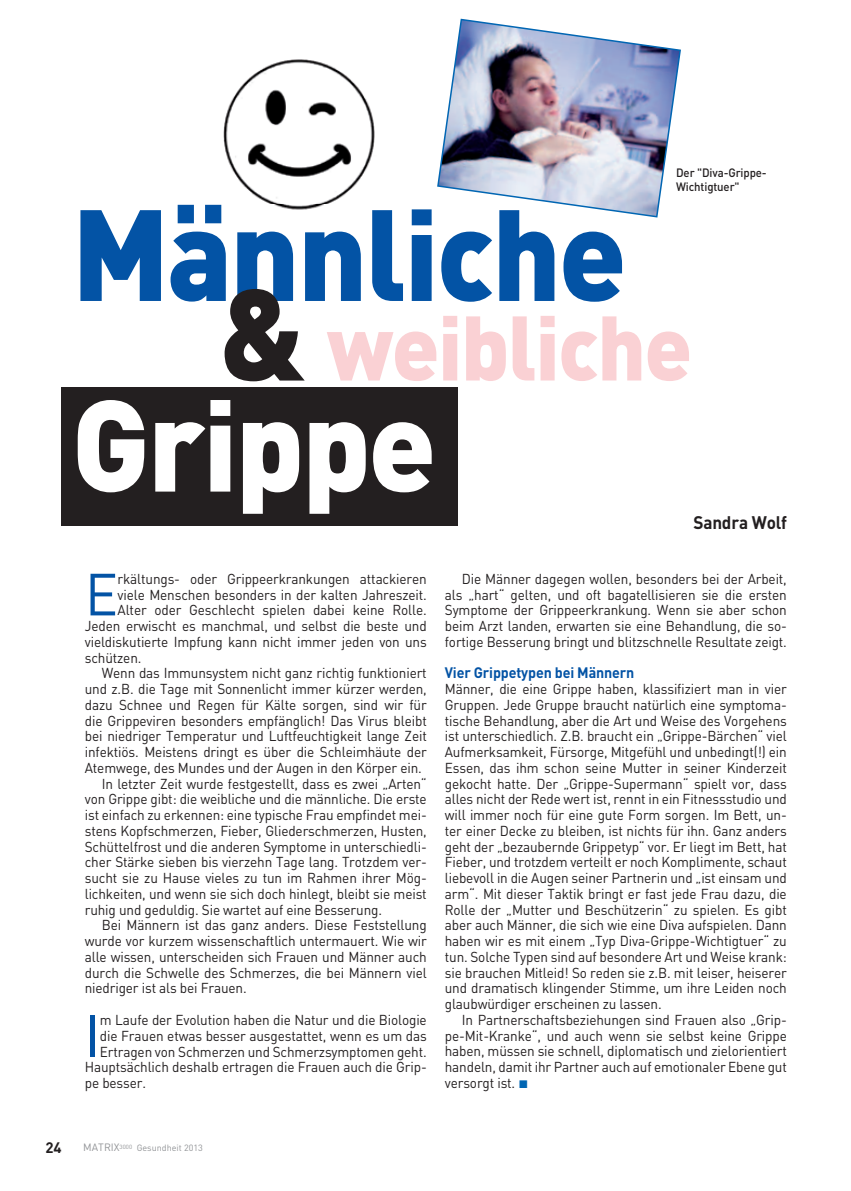
<style>
.page{position:relative;width:851px;height:1191px;background:#fff}
.page>*{position:absolute;margin:0;border:0;box-sizing:border-box;transform-origin:0 0}
.t1{font:900 127.5px "DIN";letter-spacing:-.02em;color:#0353a5;scale:.95 1}
.t2{font:900 127.5px "DIN";letter-spacing:-.02em;color:#fff;scale:.95 1}
.t3{font:900 90px "DIN";letter-spacing:-.02em;color:#fad1d4;scale:.95 1}
.t4{font:58.5px "DIN";color:#0353a5;scale:.95 1}
.t5{font:700 18px "DIN";letter-spacing:-.01em;color:#231f20;scale:.95 1}
.t6{font:700 15px "DIN";letter-spacing:-.01em;color:#0353a5;scale:.95 1}
.t7{font:700 15px "DIN";color:#231f20}
.t8{font:14.25px/15.8px "DIN";letter-spacing:-.01em;color:#231f20;text-align:justify;scale:.95 1}
.t9{font:500 12px/14.2px "DIN";letter-spacing:-.01em;color:#231f20;scale:.95 1}
.t10{font:9px "DIN";color:#939598}
.s1{font-size:127.5px;color:#231f20}
.s2{font-family:"Arial";font-size:16.5px;color:#0166b3}
.s3{font-size:10.5px}
</style>
<div class="page">
<div style="left:61px;top:387px;width:396px;height:139px;background:#231f20"></div>
<img style="left:437px;top:19px;width:244px;height:198px">
<img style="left:223px;top:59px;width:152px;height:146px">
<img style="left:275px;top:205px;width:101px;height:6px">
<p class="t9" style="left:676px;top:165px;width:97px">Der "Diva-Grippe-<br>Wichtigtuer"</p>
<h1 class="t1" style="left:72px;top:169px;width:585px">Männliche</h1>
<h2 class="t3" style="left:218px;top:288px;width:500px"><span class="s1">&amp;</span> weibliche</h2>
<h1 class="t2" style="left:72px;top:360px;width:385px">Grippe</h1>
<h3 class="t4" style="left:85px;top:558px;width:37px">E</h3>
<p class="t8" style="left:118px;top:570px;width:327px">rkältungs- oder Grippeerkrankungen attackieren</p>
<p class="t8" style="left:118px;top:586px;width:327px">viele Menschen besonders in der kalten Jahreszeit.</p>
<p class="t8" style="left:118px;top:602px;width:327px">Alter oder Geschlecht spielen dabei keine Rolle.</p>
<p class="t8" style="left:85px;top:618px;width:361px">Jeden erwischt es manchmal, und selbst die beste und</p>
<p class="t8" style="left:85px;top:633px;width:361px">vieldiskutierte Impfung kann nicht immer jeden von uns</p>
<p class="t8" style="left:85px;top:649px;width:61px">schützen.</p>
<p class="t8" style="left:102px;top:665px;width:343px">Wenn das Immunsystem nicht ganz richtig funktioniert</p>
<p class="t8" style="left:85px;top:681px;width:361px">und z.B. die Tage mit Sonnenlicht immer kürzer werden,</p>
<p class="t8" style="left:85px;top:696px;width:361px">dazu Schnee und Regen für Kälte sorgen, sind wir für</p>
<p class="t8" style="left:85px;top:712px;width:361px">die Grippeviren besonders empfänglich! Das Virus bleibt</p>
<p class="t8" style="left:85px;top:728px;width:361px">bei niedriger Temperatur und Luftfeuchtigkeit lange Zeit</p>
<p class="t8" style="left:85px;top:744px;width:361px">infektiös. Meistens dringt es über die Schleimhäute der</p>
<p class="t8" style="left:85px;top:759px;width:356px">Atemwege, des Mundes und der Augen in den Körper ein.</p>
<p class="t8" style="left:102px;top:775px;width:343px">In letzter Zeit wurde festgestellt, dass es zwei „Arten“</p>
<p class="t8" style="left:85px;top:791px;width:361px">von Grippe gibt: die weibliche und die männliche. Die erste</p>
<p class="t8" style="left:85px;top:807px;width:361px">ist einfach zu erkennen: eine typische Frau empfindet mei-</p>
<p class="t8" style="left:85px;top:822px;width:361px">stens Kopfschmerzen, Fieber, Gliederschmerzen, Husten,</p>
<p class="t8" style="left:85px;top:838px;width:361px">Schüttelfrost und die anderen Symptome in unterschiedli-</p>
<p class="t8" style="left:85px;top:854px;width:361px">cher Stärke sieben bis vierzehn Tage lang. Trotzdem ver-</p>
<p class="t8" style="left:85px;top:870px;width:361px">sucht sie zu Hause vieles zu tun im Rahmen ihrer Mög-</p>
<p class="t8" style="left:85px;top:885px;width:361px">lichkeiten, und wenn sie sich doch hinlegt, bleibt sie meist</p>
<p class="t8" style="left:85px;top:901px;width:314px">ruhig und geduldig. Sie wartet auf eine Besserung.</p>
<p class="t8" style="left:102px;top:917px;width:343px">Bei Männern ist das ganz anders. Diese Feststellung</p>
<p class="t8" style="left:85px;top:933px;width:361px">wurde vor kurzem wissenschaftlich untermauert. Wie wir</p>
<p class="t8" style="left:85px;top:948px;width:361px">alle wissen, unterscheiden sich Frauen und Männer auch</p>
<p class="t8" style="left:85px;top:964px;width:361px">durch die Schwelle des Schmerzes, die bei Männern viel</p>
<p class="t8" style="left:85px;top:980px;width:172px">niedriger ist als bei Frauen.</p>
<h3 class="t4" style="left:85px;top:999px;width:18px">I</h3>
<p class="t8" style="left:100px;top:1011px;width:345px">m Laufe der Evolution haben die Natur und die Biologie</p>
<p class="t8" style="left:100px;top:1027px;width:345px">die Frauen etwas besser ausgestattet, wenn es um das</p>
<p class="t8" style="left:100px;top:1043px;width:345px">Ertragen von Schmerzen und Schmerzsymptomen geht.</p>
<p class="t8" style="left:85px;top:1059px;width:361px">Hauptsächlich deshalb ertragen die Frauen auch die Grip-</p>
<p class="t8" style="left:85px;top:1074px;width:66px">pe besser.</p>
<p class="t5" style="left:693px;top:511px;width:100px">Sandra Wolf</p>
<p class="t8" style="left:445px;top:570px;width:361px;text-indent:17px">Die Männer dagegen wollen, besonders bei der Arbeit, als „hart“ gelten, und oft bagatellisieren sie die ersten Symptome der Grippeerkrankung. Wenn sie aber schon beim Arzt landen, erwarten sie eine Behandlung, die so&shy;fortige Besserung bringt und blitzschnelle Resultate zeigt.</p>
<p class="t6" style="left:445px;top:663px;width:201px">Vier Grippetypen bei Männern</p>
<p class="t8" style="left:445px;top:681px;width:361px">Männer, die eine Grippe haben, klassifiziert man in vier Gruppen. Jede Gruppe braucht natürlich eine symptoma&shy;tische Behandlung, aber die Art und Weise des Vorgehens ist unterschiedlich. Z.B. braucht ein „Grippe-Bärchen“ viel Aufmerksamkeit, Fürsorge, Mitgefühl und unbedingt(!) ein Essen, das ihm schon seine Mutter in seiner Kinderzeit gekocht hatte. Der „Grippe-Supermann“ spielt vor, dass alles nicht der Rede wert ist, rennt in ein Fitnessstudio und will immer noch für eine gute Form sorgen. Im Bett, un&shy;ter einer Decke zu bleiben, ist nichts für ihn. Ganz anders geht der „bezaubernde Grippetyp“ vor. Er liegt im Bett, hat Fieber, und trotzdem verteilt er noch Komplimente, schaut liebevoll in die Augen seiner Partnerin und „ist einsam und arm“. Mit dieser Taktik bringt er fast jede Frau dazu, die Rolle der „Mutter und Beschützerin“ zu spielen. Es gibt aber auch Männer, die sich wie eine Diva aufspielen. Dann haben wir es mit einem „Typ Diva-Grippe-Wichtigtuer“ zu tun. Solche Typen sind auf besondere Art und Weise krank: sie brauchen Mitleid! So reden sie z.B. mit leiser, heiserer und dramatisch klingender Stimme, um ihre Leiden noch glaubwürdiger erscheinen zu lassen.</p>
<p class="t8" style="left:445px;top:1011px;width:361px;text-indent:17px">In Partnerschaftsbeziehungen sind Frauen also „Grip&shy;pe-Mit-Kranke“, und auch wenn sie selbst keine Grippe haben, müssen sie schnell, diplomatisch und zielorientiert handeln, damit ihr Partner auch auf emotionaler Ebene gut versorgt ist. <span class="s2">■</span></p>
<p class="t7" style="left:45px;top:1137px;width:18px">24</p>
<p class="t10" style="left:83px;top:1142px;width:121px"><span class="s3">MATRIX</span><sup>3000</sup> Gesundheit 2013</p>
</div>
